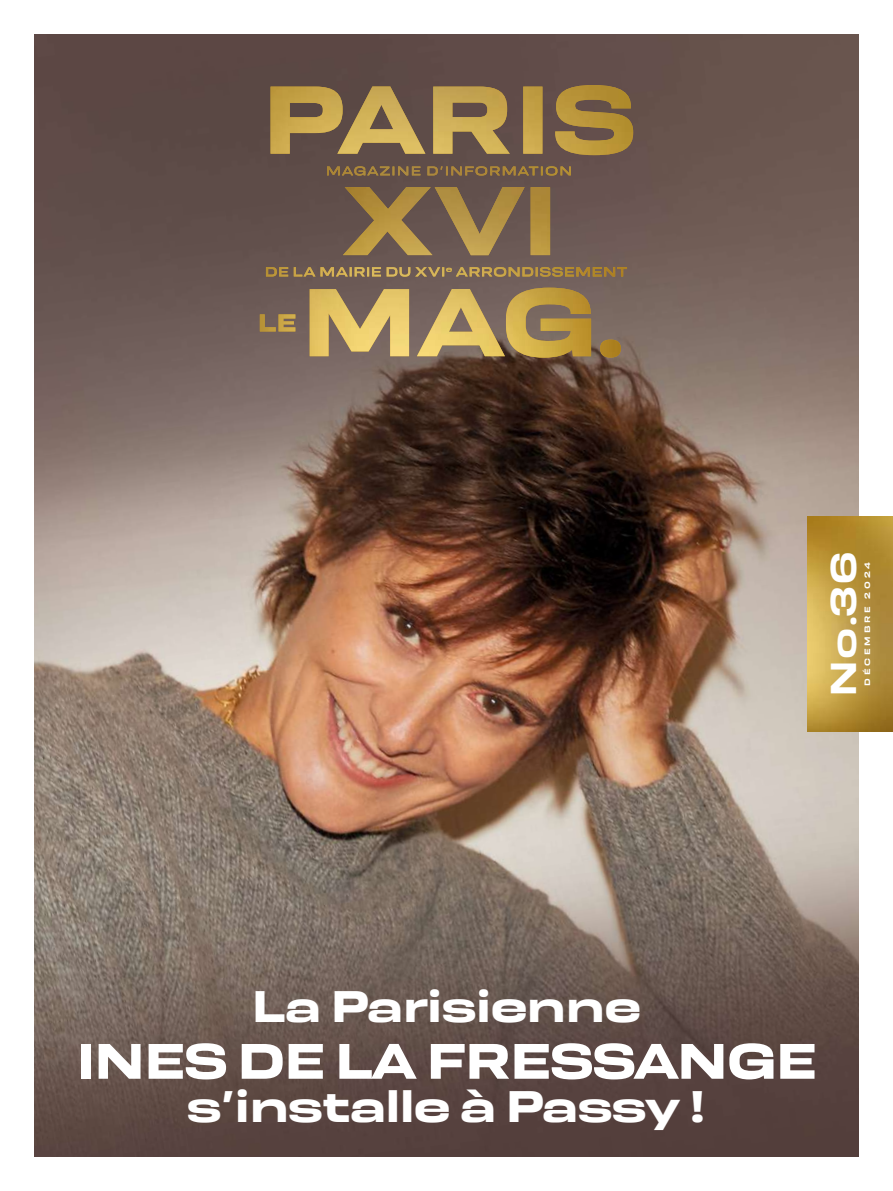
<style>
.page{position:relative;width:893px;height:1191px;background:#fff}
.page>*{position:absolute;margin:0;border:0;box-sizing:border-box;transform-origin:0 0}
.t1{font:52.35px "Resolve Bold Wd";letter-spacing:-.03em;color:#fff}
.t2{font:46.5px "Resolve Bold Wd";letter-spacing:-.02em;color:#fff}
.t3{font:37.95px "Resolve Semibold Wd";color:#fff}
.t4{font:8.25px "Resolve Semibold Wd";letter-spacing:.35em;color:#fff}
</style>
<div class="page">
<img style="left:34px;top:34px;width:825px;height:1123px">
<img style="left:808px;top:517px;width:85px;height:214px">
<img style="left:271px;top:85px;width:362px;height:70px">
<img style="left:327px;top:166px;width:244px;height:10px">
<img style="left:343px;top:187px;width:207px;height:68px">
<svg style="left:266px;top:267px;width:54px;height:10px"></svg>
<img style="left:320px;top:267px;width:307px;height:10px">
<img style="left:310px;top:288px;width:311px;height:70px">
<img style="left:260px;top:314px;width:35px;height:17px">
<p class="t3" style="left:821px;top:697px;width:147px;rotate:-90deg">No.36</p>
<p class="t4" style="left:863px;top:686px;width:125px;rotate:-90deg">DÉCEMBRE 2024</p>
<p class="t2" style="left:252px;top:979px;width:391px">La Parisienne</p>
<p class="t1" style="left:76px;top:1030px;width:743px">INES DE LA FRESSANGE</p>
<p class="t2" style="left:187px;top:1079px;width:521px">s’installe à Passy !</p>
</div>
